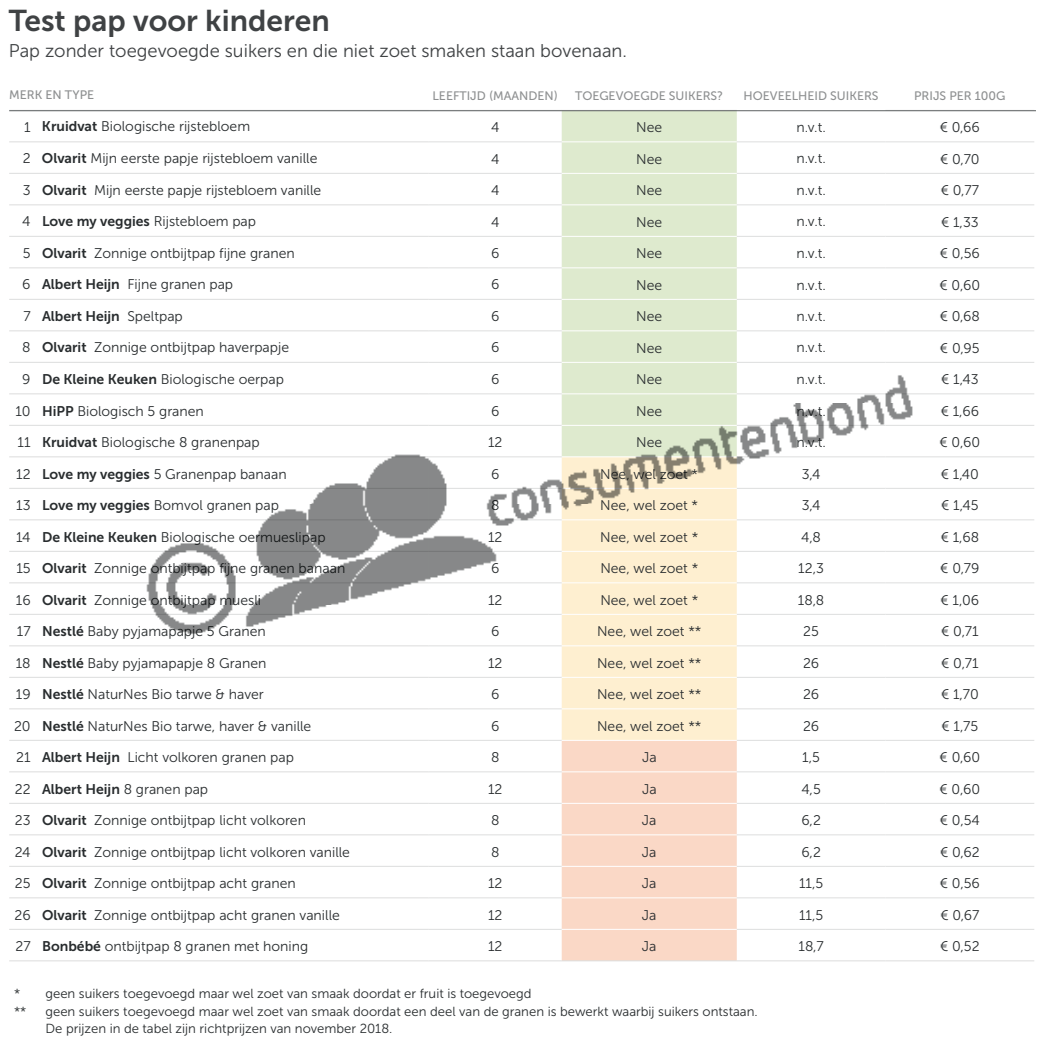
<style>
.page{position:relative;width:1050px;height:1050px;background:#fff}
.page>*{position:absolute;margin:0;border:0;box-sizing:border-box;transform-origin:0 0}
.t1{font:30.01px "Museo Sans 700";color:#3f4244}
.t2{font:18.38px "Museo Sans 300";color:#3f4244}
.t3{font:14px "Museo Sans 300";color:#292d2f}
.t4{font:14px "Museo Sans 700";color:#292d2f}
.t5{font:13.12px/17.5px "Museo Sans 300";color:#292d2f}
.t6{font:12.25px "Museo Sans 500";color:#8e9091}
.s1{font-family:"Museo Sans 700"}
.s2{font-family:"Museo Sans 300"}
</style>
<div class="page">
<img style="left:9px;top:110px;width:1027px;height:852px">
<h1 class="t1" style="left:9px;top:4px;width:323px">Test pap voor kinderen</h1>
<h2 class="t2" style="left:9px;top:41px;width:620px">Pap zonder toegevoegde suikers en die niet zoet smaken staan bovenaan.</h2>
<p class="t6" style="left:9px;top:88px;width:86px">MERK EN TYPE</p>
<p class="t6" style="left:433px;top:89px;width:127px">LEEFTIJD (MAANDEN)</p>
<p class="t6" style="left:575px;top:89px;width:150px">TOEGEVOEGDE SUIKERS?</p>
<p class="t6" style="left:744px;top:89px;width:137px">HOEVEELHEID SUIKERS</p>
<p class="t6" style="left:914px;top:89px;width:93px">PRIJS PER 100G</p>
<p class="t3" style="left:24px;top:119px;width:228px">1 <span class="s1">Kruidvat</span> Biologische rijstebloem</p>
<p class="t3" style="left:491px;top:120px;width:10px">4</p>
<p class="t3" style="left:636px;top:120px;width:28px">Nee</p>
<p class="t3" style="left:796px;top:119px;width:31px">n.v.t.</p>
<p class="t3" style="left:940px;top:120px;width:42px">€ 0,66</p>
<p class="t3" style="left:23px;top:151px;width:296px">2 <span class="s1">Olvarit</span> Mijn eerste papje rijstebloem vanille</p>
<p class="t3" style="left:491px;top:151px;width:10px">4</p>
<p class="t3" style="left:636px;top:151px;width:28px">Nee</p>
<p class="t3" style="left:796px;top:151px;width:31px">n.v.t.</p>
<p class="t3" style="left:940px;top:151px;width:41px">€ 0,70</p>
<p class="t3" style="left:23px;top:183px;width:300px">3 <span class="s1">Olvarit</span> Mijn eerste papje rijstebloem vanille</p>
<p class="t3" style="left:491px;top:183px;width:10px">4</p>
<p class="t3" style="left:636px;top:183px;width:28px">Nee</p>
<p class="t3" style="left:796px;top:183px;width:31px">n.v.t.</p>
<p class="t3" style="left:941px;top:183px;width:40px">€ 0,77</p>
<p class="t3" style="left:22px;top:214px;width:235px">4 <span class="s1">Love my veggies</span> Rijstebloem pap</p>
<p class="t3" style="left:491px;top:214px;width:10px">4</p>
<p class="t3" style="left:636px;top:214px;width:28px">Nee</p>
<p class="t3" style="left:796px;top:214px;width:31px">n.v.t.</p>
<p class="t3" style="left:941px;top:214px;width:39px">€ 1,33</p>
<p class="t3" style="left:23px;top:246px;width:274px">5 <span class="s1">Olvarit</span> Zonnige ontbijtpap fijne granen</p>
<p class="t3" style="left:491px;top:246px;width:10px">6</p>
<p class="t3" style="left:636px;top:246px;width:28px">Nee</p>
<p class="t3" style="left:796px;top:246px;width:31px">n.v.t.</p>
<p class="t3" style="left:940px;top:246px;width:41px">€ 0,56</p>
<p class="t3" style="left:22px;top:277px;width:212px">6 <span class="s1">Albert Heijn</span> Fijne granen pap</p>
<p class="t3" style="left:491px;top:277px;width:10px">6</p>
<p class="t3" style="left:636px;top:277px;width:28px">Nee</p>
<p class="t3" style="left:796px;top:277px;width:31px">n.v.t.</p>
<p class="t3" style="left:940px;top:277px;width:42px">€ 0,60</p>
<p class="t4" style="left:23px;top:308px;width:161px"><span class="s2">7</span> Albert Heijn <span class="s2">Speltpap</span></p>
<p class="t3" style="left:491px;top:309px;width:10px">6</p>
<p class="t3" style="left:636px;top:309px;width:28px">Nee</p>
<p class="t3" style="left:796px;top:309px;width:31px">n.v.t.</p>
<p class="t3" style="left:940px;top:309px;width:42px">€ 0,68</p>
<p class="t3" style="left:22px;top:340px;width:268px">8 <span class="s1">Olvarit</span> Zonnige ontbijtpap haverpapje</p>
<p class="t3" style="left:491px;top:340px;width:10px">6</p>
<p class="t3" style="left:636px;top:340px;width:28px">Nee</p>
<p class="t3" style="left:796px;top:340px;width:31px">n.v.t.</p>
<p class="t3" style="left:940px;top:340px;width:41px">€ 0,95</p>
<p class="t3" style="left:22px;top:372px;width:263px">9 <span class="s1">De Kleine Keuken</span> Biologische oerpap</p>
<p class="t3" style="left:491px;top:372px;width:10px">6</p>
<p class="t3" style="left:636px;top:372px;width:28px">Nee</p>
<p class="t3" style="left:796px;top:372px;width:31px">n.v.t.</p>
<p class="t3" style="left:941px;top:372px;width:39px">€ 1,43</p>
<p class="t3" style="left:15px;top:403px;width:190px">10 <span class="s1">HiPP</span> Biologisch 5 granen</p>
<p class="t3" style="left:491px;top:403px;width:10px">6</p>
<p class="t3" style="left:636px;top:403px;width:28px">Nee</p>
<p class="t3" style="left:796px;top:403px;width:31px">n.v.t.</p>
<p class="t3" style="left:941px;top:403px;width:40px">€ 1,66</p>
<p class="t3" style="left:18px;top:435px;width:244px">11 <span class="s1">Kruidvat</span> Biologische 8 granenpap</p>
<p class="t3" style="left:488px;top:435px;width:16px">12</p>
<p class="t3" style="left:636px;top:435px;width:28px">Nee</p>
<p class="t3" style="left:796px;top:435px;width:31px">n.v.t.</p>
<p class="t3" style="left:940px;top:435px;width:42px">€ 0,60</p>
<p class="t3" style="left:16px;top:466px;width:272px">12 <span class="s1">Love my veggies</span> 5 Granenpap banaan</p>
<p class="t3" style="left:491px;top:466px;width:10px">6</p>
<p class="t3" style="left:600px;top:466px;width:99px">Nee, wel zoet *</p>
<p class="t3" style="left:802px;top:466px;width:20px">3,4</p>
<p class="t3" style="left:941px;top:466px;width:40px">€ 1,40</p>
<p class="t3" style="left:16px;top:498px;width:264px">13 <span class="s1">Love my veggies</span> Bomvol granen pap</p>
<p class="t3" style="left:491px;top:498px;width:10px">8</p>
<p class="t3" style="left:600px;top:498px;width:99px">Nee, wel zoet *</p>
<p class="t3" style="left:802px;top:498px;width:20px">3,4</p>
<p class="t3" style="left:941px;top:498px;width:39px">€ 1,45</p>
<p class="t3" style="left:16px;top:529px;width:311px">14 <span class="s1">De Kleine Keuken</span> Biologische oermueslipap</p>
<p class="t3" style="left:488px;top:529px;width:16px">12</p>
<p class="t3" style="left:600px;top:529px;width:99px">Nee, wel zoet *</p>
<p class="t3" style="left:801px;top:529px;width:21px">4,8</p>
<p class="t3" style="left:941px;top:529px;width:40px">€ 1,68</p>
<p class="t3" style="left:16px;top:561px;width:331px">15 <span class="s1">Olvarit</span> Zonnige ontbijtpap fijne granen banaan</p>
<p class="t3" style="left:491px;top:561px;width:10px">6</p>
<p class="t3" style="left:600px;top:561px;width:99px">Nee, wel zoet *</p>
<p class="t3" style="left:798px;top:561px;width:27px">12,3</p>
<p class="t3" style="left:940px;top:561px;width:41px">€ 0,79</p>
<p class="t3" style="left:16px;top:592px;width:247px">16 <span class="s1">Olvarit</span> Zonnige ontbijtpap muesli</p>
<p class="t3" style="left:488px;top:592px;width:16px">12</p>
<p class="t3" style="left:600px;top:592px;width:99px">Nee, wel zoet *</p>
<p class="t3" style="left:798px;top:592px;width:28px">18,8</p>
<p class="t3" style="left:941px;top:592px;width:40px">€ 1,06</p>
<p class="t3" style="left:17px;top:624px;width:250px">17 <span class="s1">Nestlé</span> Baby pyjamapapje 5 Granen</p>
<p class="t3" style="left:491px;top:624px;width:10px">6</p>
<p class="t3" style="left:597px;top:624px;width:106px">Nee, wel zoet **</p>
<p class="t3" style="left:803px;top:624px;width:17px">25</p>
<p class="t3" style="left:941px;top:624px;width:39px">€ 0,71</p>
<p class="t3" style="left:16px;top:655px;width:252px">18 <span class="s1">Nestlé</span> Baby pyjamapapje 8 Granen</p>
<p class="t3" style="left:488px;top:655px;width:16px">12</p>
<p class="t3" style="left:597px;top:655px;width:106px">Nee, wel zoet **</p>
<p class="t3" style="left:803px;top:655px;width:18px">26</p>
<p class="t3" style="left:941px;top:655px;width:39px">€ 0,71</p>
<p class="t3" style="left:16px;top:687px;width:250px">19 <span class="s1">Nestlé</span> NaturNes Bio tarwe &amp; haver</p>
<p class="t3" style="left:491px;top:687px;width:10px">6</p>
<p class="t3" style="left:597px;top:687px;width:106px">Nee, wel zoet **</p>
<p class="t3" style="left:803px;top:687px;width:18px">26</p>
<p class="t3" style="left:941px;top:687px;width:39px">€ 1,70</p>
<p class="t3" style="left:14px;top:718px;width:299px">20 <span class="s1">Nestlé</span> NaturNes Bio tarwe, haver &amp; vanille</p>
<p class="t3" style="left:491px;top:718px;width:10px">6</p>
<p class="t3" style="left:597px;top:718px;width:106px">Nee, wel zoet **</p>
<p class="t3" style="left:803px;top:718px;width:18px">26</p>
<p class="t3" style="left:942px;top:718px;width:38px">€ 1,75</p>
<p class="t3" style="left:16px;top:750px;width:279px">21 <span class="s1">Albert Heijn</span> Licht volkoren granen pap</p>
<p class="t3" style="left:491px;top:750px;width:10px">8</p>
<p class="t3" style="left:642px;top:750px;width:16px">Ja</p>
<p class="t3" style="left:802px;top:750px;width:19px">1,5</p>
<p class="t3" style="left:940px;top:750px;width:42px">€ 0,60</p>
<p class="t3" style="left:15px;top:781px;width:195px">22 <span class="s1">Albert Heijn</span> 8 granen pap</p>
<p class="t3" style="left:488px;top:781px;width:16px">12</p>
<p class="t3" style="left:642px;top:781px;width:16px">Ja</p>
<p class="t3" style="left:802px;top:781px;width:21px">4,5</p>
<p class="t3" style="left:940px;top:781px;width:42px">€ 0,60</p>
<p class="t3" style="left:15px;top:813px;width:293px">23 <span class="s1">Olvarit</span> Zonnige ontbijtpap licht volkoren</p>
<p class="t3" style="left:491px;top:813px;width:10px">8</p>
<p class="t3" style="left:642px;top:813px;width:16px">Ja</p>
<p class="t3" style="left:801px;top:813px;width:21px">6,2</p>
<p class="t3" style="left:940px;top:813px;width:42px">€ 0,54</p>
<p class="t3" style="left:15px;top:844px;width:337px">24 <span class="s1">Olvarit</span> Zonnige ontbijtpap licht volkoren vanille</p>
<p class="t3" style="left:491px;top:844px;width:10px">8</p>
<p class="t3" style="left:642px;top:844px;width:16px">Ja</p>
<p class="t3" style="left:801px;top:844px;width:21px">6,2</p>
<p class="t3" style="left:940px;top:844px;width:41px">€ 0,62</p>
<p class="t3" style="left:15px;top:876px;width:282px">25 <span class="s1">Olvarit</span> Zonnige ontbijtpap acht granen</p>
<p class="t3" style="left:488px;top:876px;width:16px">12</p>
<p class="t3" style="left:642px;top:876px;width:16px">Ja</p>
<p class="t3" style="left:799px;top:876px;width:26px">11,5</p>
<p class="t3" style="left:940px;top:876px;width:41px">€ 0,56</p>
<p class="t3" style="left:14px;top:907px;width:327px">26 <span class="s1">Olvarit</span> Zonnige ontbijtpap acht granen vanille</p>
<p class="t3" style="left:488px;top:907px;width:16px">12</p>
<p class="t3" style="left:642px;top:907px;width:16px">Ja</p>
<p class="t3" style="left:799px;top:907px;width:26px">11,5</p>
<p class="t3" style="left:940px;top:907px;width:41px">€ 0,67</p>
<p class="t3" style="left:15px;top:939px;width:294px">27 <span class="s1">Bonbébé</span> ontbijtpap 8 granen met honing</p>
<p class="t3" style="left:488px;top:939px;width:16px">12</p>
<p class="t3" style="left:642px;top:939px;width:16px">Ja</p>
<p class="t3" style="left:799px;top:939px;width:27px">18,7</p>
<p class="t3" style="left:940px;top:939px;width:41px">€ 0,52</p>
<p class="t5" style="left:14px;top:985px;width:519px">* geen suikers toegevoegd maar wel zoet van smaak doordat er fruit is toegevoegd **</p>
<p class="t5" style="left:46px;top:1003px;width:714px">geen suikers toegevoegd maar wel zoet van smaak doordat een deel van de granen is bewerkt waarbij suikers ontstaan.<br>De prijzen in de tabel zijn richtprijzen van november 2018.</p>
</div>
